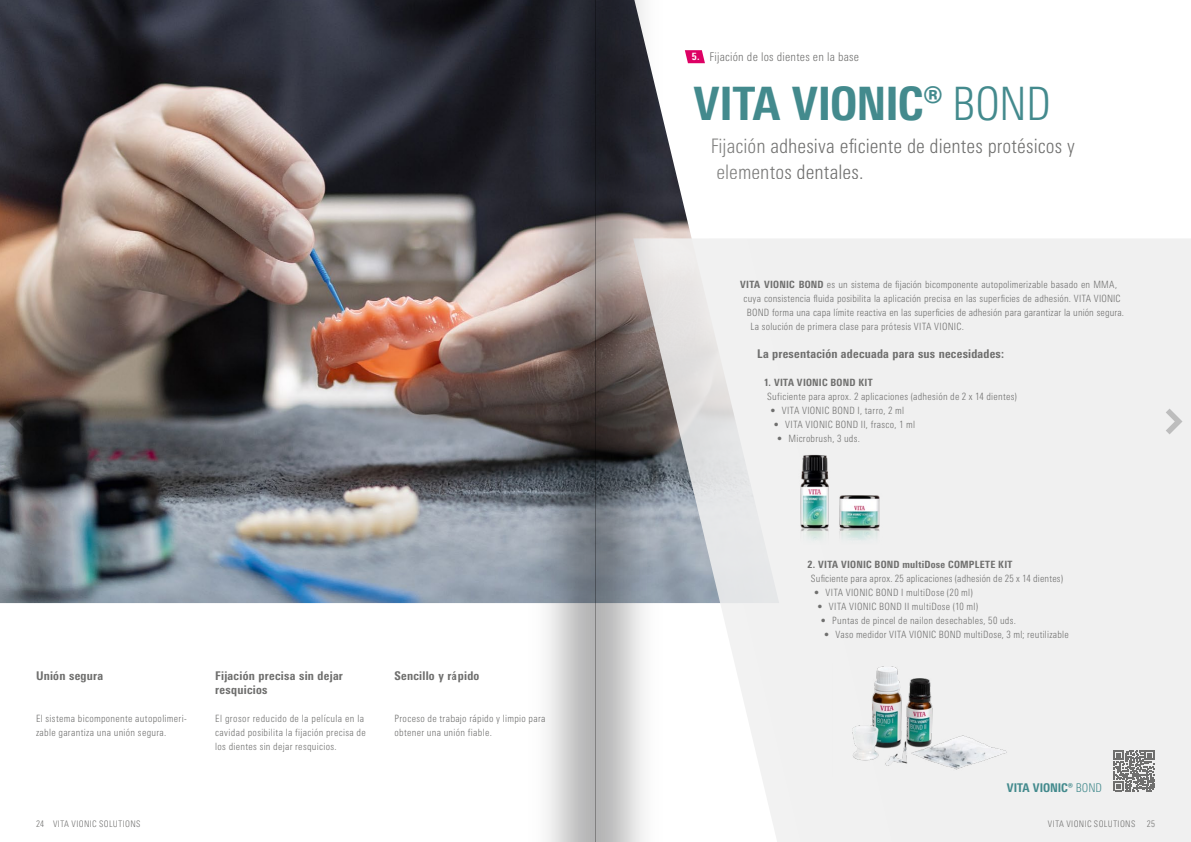
<style>
.page{position:relative;width:1191px;height:842px;background:#fff}
.page>*{position:absolute;margin:0;border:0;box-sizing:border-box;transform-origin:0 0}
.t1{font:800 condensed 46px "Univers Next Pro";letter-spacing:-.02em;color:#438a8d}
.t2{font:300 condensed 20px/26px "Univers Next Pro";letter-spacing:.005em;color:#6f6f6e}
.t3{font:800 condensed 12px/14px "Univers Next Pro";letter-spacing:.02em;color:#6f6f6e}
.t4{font:300 condensed 12px "Univers Next Pro";letter-spacing:.02em;color:#6f6f6e}
.t5{font:800 condensed 12px "Univers Next Pro";letter-spacing:-.01em;color:#438a8d}
.t6{font:300 condensed 10px/14px "Univers Next Pro";letter-spacing:.025em;color:#6f6f6e}
.t7{font:800 condensed 10px "Univers Next Pro";letter-spacing:.03em;color:#6f6f6e}
.t8{font:800 condensed 10px "Univers Next Pro";color:#fff}
.t9{font:300 condensed 9px "Univers Next Pro";letter-spacing:.035em;color:#6f6f6e}
.s1{font-weight:300}
.s2{font-weight:800}
</style>
<div class="page">
<img style="left:0;top:0;width:454px;height:603px">
<div style="left:737px;top:239px;width:454px;height:603px;background:#f0f0f0"></div>
<img style="left:832px;top:663px;width:177px;height:113px">
<img style="left:783px;top:453px;width:110px;height:91px">
<svg style="left:1113px;top:750px;width:41px;height:41px"></svg>
<img style="left:454px;top:0;width:283px;height:842px">
<svg style="left:1165px;top:409px;width:17px;height:25px"></svg>
<svg style="left:9px;top:409px;width:16px;height:25px"></svg>
<p class="t8" style="left:692px;top:51px;width:9px">5.</p>
<p class="t4" style="left:709px;top:49px;width:151px">Fijación de los dientes en la base</p>
<h1 class="t1" style="left:693px;top:76px;width:359px">VITA VIONIC® <span class="s1">BOND</span></h1>
<h2 class="t2" style="left:716px;top:132px;width:360px;text-indent:-6px">Fijación adhesiva eficiente de dientes protésicos y elementos dentales.</h2>
<p class="t6" style="left:740px;top:277px;width:378px"><span class="s2">VITA VIONIC BOND</span> es un sistema de fijación bicomponente autopolimerizable basado en MMA,</p>
<p class="t6" style="left:743px;top:291px;width:378px">cuya consistencia fluida posibilita la aplicación precisa en las superficies de adhesión. VITA VIONIC</p>
<p class="t6" style="left:747px;top:305px;width:378px">BOND forma una capa límite reactiva en las superficies de adhesión para garantizar la unión segura.</p>
<p class="t6" style="left:750px;top:319px;width:215px">La solución de primera clase para prótesis VITA VIONIC.</p>
<p class="t3" style="left:757px;top:347px;width:248px">La presentación adecuada para sus necesidades:</p>
<p class="t7" style="left:764px;top:376px;width:110px">1. VITA VIONIC BOND KIT</p>
<p class="t6" style="left:767px;top:389px;width:251px">Suficiente para aprox. 2 aplicaciones (adhesión de 2 x 14 dientes)</p>
<p class="t6" style="left:770px;top:403px;width:135px">• VITA VIONIC BOND I, tarro, 2 ml</p>
<p class="t6" style="left:774px;top:417px;width:143px">• VITA VIONIC BOND II, frasco, 1 ml</p>
<p class="t6" style="left:777px;top:431px;width:84px">• Microbrush, 3 uds.</p>
<p class="t3" style="left:36px;top:669px;width:69px">Unión segura</p>
<p class="t6" style="left:36px;top:711px;width:152px">El sistema bicomponente autopolimeri&shy;zable garantiza una unión segura.</p>
<p class="t3" style="left:215px;top:669px;width:129px">Fijación precisa sin dejar resquicios</p>
<p class="t6" style="left:215px;top:711px;width:152px">El grosor reducido de la película en la cavidad posibilita la fijación precisa de los dientes sin dejar resquicios.</p>
<p class="t3" style="left:394px;top:669px;width:86px">Sencillo y rápido</p>
<p class="t6" style="left:394px;top:711px;width:153px">Proceso de trabajo rápido y limpio para obtener una unión fiable.</p>
<p class="t7" style="left:807px;top:558px;width:206px">2. VITA VIONIC BOND multiDose COMPLETE KIT</p>
<p class="t6" style="left:811px;top:571px;width:254px">Suficiente para aprox. 25 aplicaciones (adhesión de 25 x 14 dientes)</p>
<p class="t6" style="left:814px;top:585px;width:160px">• VITA VIONIC BOND I multiDose (20 ml)</p>
<p class="t6" style="left:817px;top:599px;width:162px">• VITA VIONIC BOND II multiDose (10 ml)</p>
<p class="t6" style="left:821px;top:613px;width:196px">• Puntas de pincel de nailon desechables, 50 uds.</p>
<p class="t6" style="left:824px;top:627px;width:246px">• Vaso medidor VITA VIONIC BOND multiDose, 3 ml; reutilizable</p>
<p class="t5" style="left:1006px;top:781px;width:97px">VITA VIONIC® <span class="s1">BOND</span></p>
<p class="t9" style="left:36px;top:819px;width:106px">24 VITA VIONIC SOLUTIONS</p>
<p class="t9" style="left:1048px;top:819px;width:89px">VITA VIONIC SOLUTIONS</p>
<p class="t9" style="left:1146px;top:819px;width:10px">25</p>
</div>
